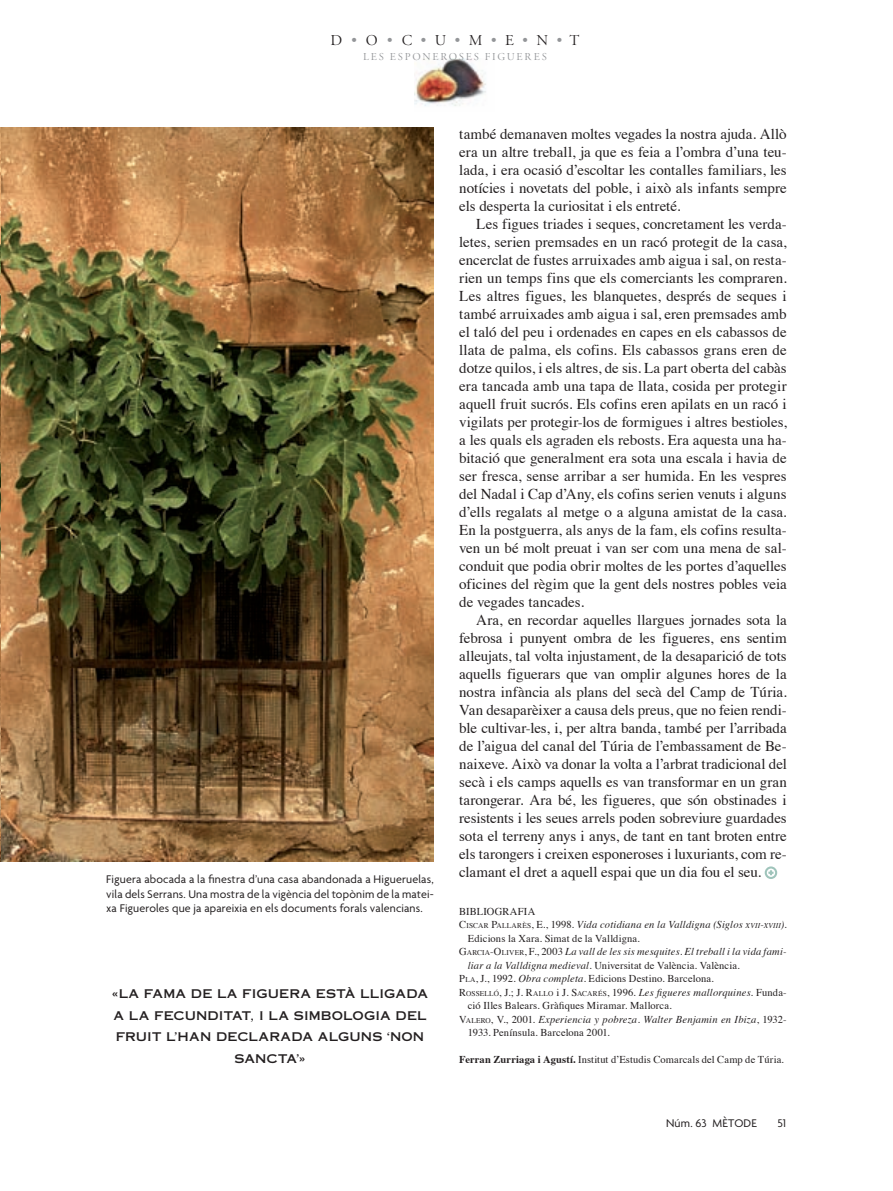
<style>
.page{position:relative;width:893px;height:1191px;background:#fff}
.page>*{position:absolute;margin:0;border:0;box-sizing:border-box;transform-origin:0 0}
.t1{font:15px/18px "Times";color:#231f20;text-align:justify}
.t2{font:15px "Adobe Garamond Titling";color:#231f20}
.t3{font:12px/14.2px "Agenda";letter-spacing:.015em;color:#231f20;text-align:justify}
.t4{font:12px/21.8px "Copperplate Thirty One AB";letter-spacing:.01em;color:#231f20;text-align:center}
.t5{font:10.5px "Times";letter-spacing:.01em;color:#231f20}
.t6{font:italic 10.5px "Times";letter-spacing:.015em;color:#231f20}
.t7{font:10.5px "Adobe Garamond Titling";letter-spacing:.18em;color:#939598}
.s1{color:#939598}
.s2{font-style:normal}
.s3{font-style:normal;font-size:7.35px}
.s4{font-size:7.35px}
.s5{font-style:italic}
.s6{font-weight:700}
</style>
<div class="page">
<img style="left:0;top:128px;width:434px;height:733px">
<img style="left:414px;top:58px;width:72px;height:48px">
<div style="left:765px;top:866px;width:12px;height:13px;border:2px solid #9fc4bb;border-radius:50%"></div>
<svg style="left:768px;top:870px;width:6px;height:5px"></svg>
<p class="t2" style="left:330px;top:34px;width:251px">D<span class="s1">•</span>O<span class="s1">•</span>C<span class="s1">•</span>U<span class="s1">•</span>M<span class="s1">•</span>E<span class="s1">•</span>N<span class="s1">•</span>T</p>
<p class="t7" style="left:363px;top:52px;width:185px">LES ESPONEROSES FIGUERES</p>
<p class="t3" style="left:106px;top:873px;width:329px">Figuera abocada a la finestra d’una casa abandonada a Higueruelas, vila dels Serrans. Una mostra de la vigència del topònim de la matei&shy;xa Figueroles que ja apareixia en els documents forals valencians.</p>
<p class="t4" style="left:112px;top:982px;width:318px">«LA FAMA DE LA FIGUERA ESTÀ LLIGADA<br>A LA FECUNDITAT, I LA SIMBOLOGIA DEL<br>FRUIT L’HAN DECLARADA ALGUNS ‘NON<br>SANCTA’»</p>
<p class="t1" style="left:459px;top:126px;width:329px">també demanaven moltes vegades la nostra ajuda. Allò era un altre treball, ja que es feia a l’ombra d’una teu&shy;lada, i era ocasió d’escoltar les contalles familiars, les notícies i novetats del poble, i això als infants sempre els desperta la curiositat i els entreté.</p>
<p class="t1" style="left:459px;top:216px;width:329px;text-indent:17px">Les figues triades i seques, concretament les verda&shy;letes, serien premsades en un racó protegit de la casa, encerclat de fustes arruixades amb aigua i sal, on resta&shy;rien un temps fins que els comerciants les compraren.<br>Les altres figues, les blanquetes, després de seques i també arruixades amb aigua i sal, eren premsades amb el taló del peu i ordenades en capes en els cabassos de llata de palma, els cofins. Els cabassos grans eren de dotze quilos, i els altres, de sis. La part oberta del cabàs era tancada amb una tapa de llata, cosida per protegir aquell fruit sucrós. Els cofins eren apilats en un racó i vigilats per protegir-los de formigues i altres bestioles, a les quals els agraden els rebosts. Era aquesta una ha&shy;bitació que generalment era sota una escala i havia de ser fresca, sense arribar a ser humida. En les vespres del Nadal i Cap d’Any, els cofins serien venuts i alguns d’ells regalats al metge o a alguna amistat de la casa.<br>En la postguerra, als anys de la fam, els cofins resulta&shy;ven un bé molt preuat i van ser com una mena de sal&shy;conduit que podia obrir moltes de les portes d’aquelles oficines del règim que la gent dels nostres pobles veia de vegades tancades.</p>
<p class="t1" style="left:459px;top:612px;width:329px;text-indent:17px">Ara, en recordar aquelles llargues jornades sota la febrosa i punyent ombra de les figueres, ens sentim alleujats, tal volta injustament, de la desaparició de tots aquells figuerars que van omplir algunes hores de la nostra infància als plans del secà del Camp de Túria.<br>Van desaparèixer a causa dels preus, que no feien rendi&shy;ble cultivar-les, i, per altra banda, també per l’arribada de l’aigua del canal del Túria de l’embassament de Be&shy;naixeve. Això va donar la volta a l’arbrat tradicional del secà i els camps aquells es van transformar en un gran tarongerar. Ara bé, les figueres, que són obstinades i resistents i les seues arrels poden sobreviure guardades sota el terreny anys i anys, de tant en tant broten entre els tarongers i creixen esponeroses i luxuriants, com re&shy;clamant el dret a aquell espai que un dia fou el seu.</p>
<p class="t5" style="left:459px;top:906px;width:78px">BIBLIOGRAFIA</p>
<p class="t6" style="left:459px;top:920px;width:329px"><span class="s2">C</span><span class="s3">ISCAR</span> <span class="s2">P</span><span class="s3">ALLARÈS</span><span class="s2">, E., 1998.</span> Vida cotidiana en la Valldigna (Siglos <span class="s4">XVII</span>-<span class="s4">XVIII</span>).</p>
<p class="t5" style="left:468px;top:933px;width:174px">Edicions la Xara. Simat de la Valldigna.</p>
<p class="t6" style="left:459px;top:947px;width:329px"><span class="s2">G</span><span class="s3">ARCIA</span><span class="s2">-O</span><span class="s3">LIVER</span><span class="s2">, F., 2003</span> La vall de les sis mesquites. El treball i la vida fami-</p>
<p class="t5" style="left:468px;top:960px;width:273px"><span class="s5">liar a la Valldigna medieval</span>. Universitat de València. València.</p>
<p class="t5" style="left:459px;top:974px;width:256px">P<span class="s4">LA</span>, J., 1992. <span class="s5">Obra completa</span>. Edicions Destino. Barcelona.</p>
<p class="t5" style="left:459px;top:987px;width:329px">R<span class="s4">OSSELLÓ</span>, J.; J. R<span class="s4">ALLO</span> i J. S<span class="s4">ACARÉS</span>, 1996. <span class="s5">Les figueres mallorquines</span>. Funda-</p>
<p class="t5" style="left:468px;top:1001px;width:205px">ció Illes Balears. Gràfiques Miramar. Mallorca.</p>
<p class="t6" style="left:459px;top:1014px;width:329px"><span class="s2">V</span><span class="s3">ALERO</span><span class="s2">, V., 2001.</span> Experiencia y pobreza. Walter Benjamin en Ibiza<span class="s2">, 1932-</span></p>
<p class="t5" style="left:468px;top:1028px;width:144px">1933. Península. Barcelona 2001.</p>
<p class="t5" style="left:459px;top:1055px;width:326px"><span class="s6">Ferran Zurriaga i Agustí.</span> Institut d’Estudis Comarcals del Camp de Túria.</p>
<p class="t3" style="left:666px;top:1116px;width:92px">Núm. 63 MÈTODE</p>
<p class="t3" style="left:777px;top:1116px;width:10px">51</p>
</div>
